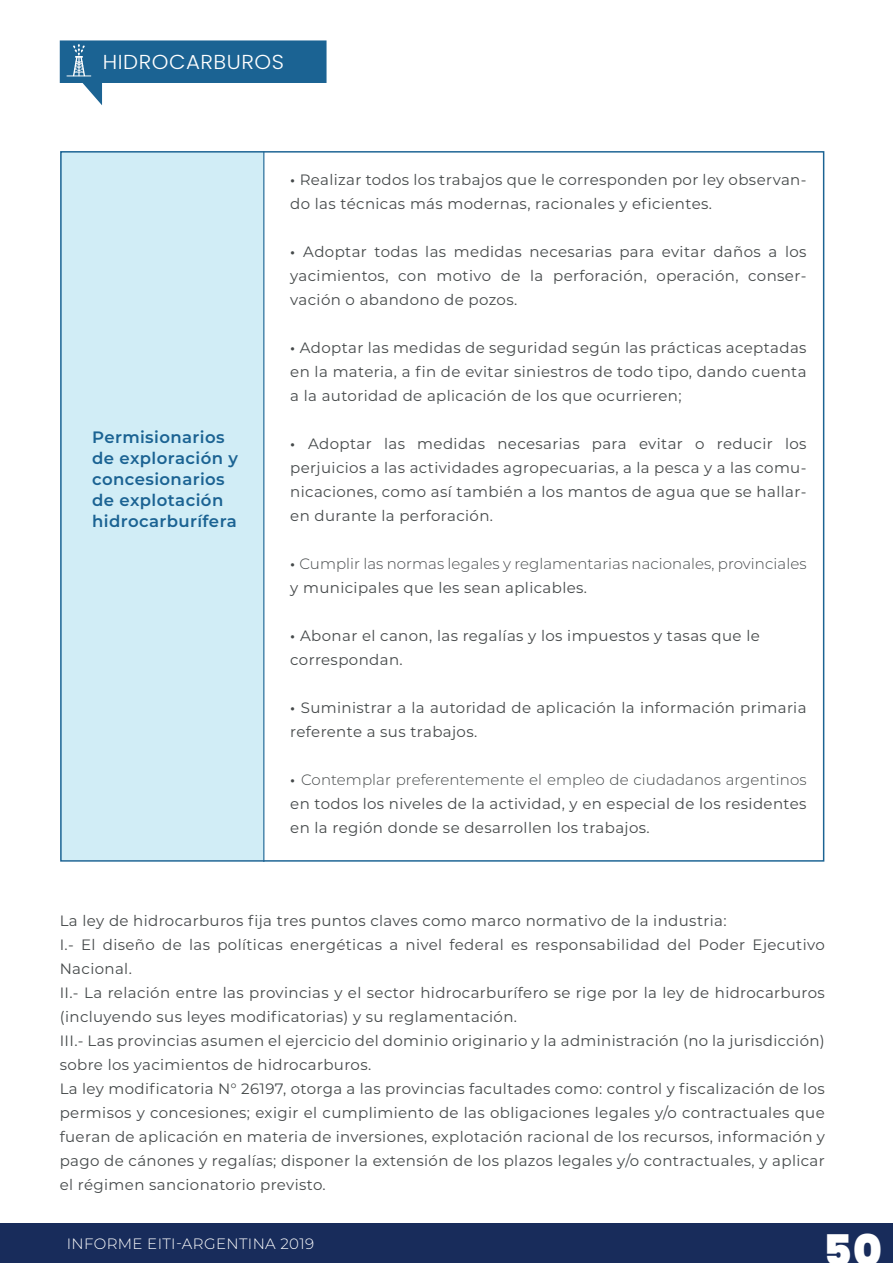
<style>
.page{position:relative;width:893px;height:1263px;background:#fff}
.page>*{position:absolute;margin:0;border:0;box-sizing:border-box;transform-origin:0 0}
.t1{font:900 43.5px "Poppins";color:#fff}
.t2{font:300 20.25px "Poppins";letter-spacing:.025em;color:#fff;scale:1.06 1}
.t3{font:600 16.5px/21px "Montserrat";letter-spacing:.025em;color:#1b6393}
.t4{font:15px/24px "Montserrat";letter-spacing:.025em;color:#45494a}
.t5{font:300 15px/24px "Montserrat";letter-spacing:.005em;color:#45494a}
.t6{font:300 15px "Montserrat";letter-spacing:.025em;color:#fff}
.s1{font-weight:600}
.s2{font-weight:400}
.s3{font-weight:300}
</style>
<div class="page">
<div style="left:0;top:1224px;width:893px;height:39px;background:#182c5b"></div>
<svg style="left:60px;top:40px;width:267px;height:65px"></svg>
<svg style="left:60px;top:151px;width:765px;height:711px"></svg>
<hr style="left:263px;top:152px;width:1px;height:710px;background:#1b6393">
<h2 class="t2" style="left:103px;top:50px;width:172px">HIDROCARBUROS</h2>
<p class="t3" style="left:92px;top:426px;width:147px">Permisionarios de exploración y concesionarios de explotación hidrocarburífera</p>
<p class="t4" style="left:290px;top:167px;width:518px"><span class="s1">•</span> Realizar todos los trabajos que le corresponden por ley observan&shy;do las técnicas más modernas, racionales y eficientes.</p>
<p class="t4" style="left:290px;top:239px;width:518px;text-align:justify"><span class="s1">•</span> Adoptar todas las medidas necesarias para evitar daños a los yacimientos, con motivo de la perforación, operación, conser&shy;vación o abandono de pozos.</p>
<p class="t4" style="left:290px;top:335px;width:518px;text-align:justify"><span class="s1">•</span> Adoptar las medidas de seguridad según las prácticas aceptadas en la materia, a fin de evitar siniestros de todo tipo, dando cuenta a la autoridad de aplicación de los que ocurrieren;</p>
<p class="t4" style="left:290px;top:431px;width:518px;text-align:justify"><span class="s1">•</span> Adoptar las medidas necesarias para evitar o reducir los perjuicios a las actividades agropecuarias, a la pesca y a las comu&shy;nicaciones, como así también a los mantos de agua que se hallar&shy;en durante la perforación.</p>
<p class="t5" style="left:290px;top:551px;width:518px"><span class="s1">•</span> Cumplir las normas legales y reglamentarias nacionales, provinciales <span class="s2">y municipales que les sean aplicables.</span></p>
<p class="t4" style="left:290px;top:623px;width:471px"><span class="s1">•</span> Abonar el canon, las regalías y los impuestos y tasas que le correspondan.</p>
<p class="t4" style="left:290px;top:695px;width:518px"><span class="s1">•</span> Suministrar a la autoridad de aplicación la información primaria referente a sus trabajos.</p>
<p class="t4" style="left:290px;top:767px;width:518px;text-align:justify"><span class="s1">•</span> <span class="s3">Contemplar preferentemente el empleo de ciudadanos argentinos </span>en todos los niveles de la actividad, y en especial de los residentes en la región donde se desarrollen los trabajos.</p>
<p class="t4" style="left:60px;top:908px;width:767px">La ley de hidrocarburos fija tres puntos claves como marco normativo de la industria:<br>I.- El diseño de las políticas energéticas a nivel federal es responsabilidad del Poder Ejecutivo Nacional.<br>II.- La relación entre las provincias y el sector hidrocarburífero se rige por la ley de hidrocarburos (incluyendo sus leyes modificatorias) y su reglamentación.<br>III.- Las provincias asumen el ejercicio del dominio originario y la administración (no la jurisdicción) sobre los yacimientos de hidrocarburos.<br>La ley modificatoria N° 26197, otorga a las provincias facultades como: control y fiscalización de los permisos y concesiones; exigir el cumplimiento de las obligaciones legales y/o contractuales que fueran de aplicación en materia de inversiones, explotación racional de los recursos, información y pago de cánones y regalías; disponer la extensión de los plazos legales y/o contractuales, y aplicar el régimen sancionatorio previsto.</p>
<p class="t6" style="left:67px;top:1233px;width:249px">INFORME EITI-ARGENTINA 2019</p>
<h1 class="t1" style="left:823px;top:1226px;width:60px">50</h1>
</div>
